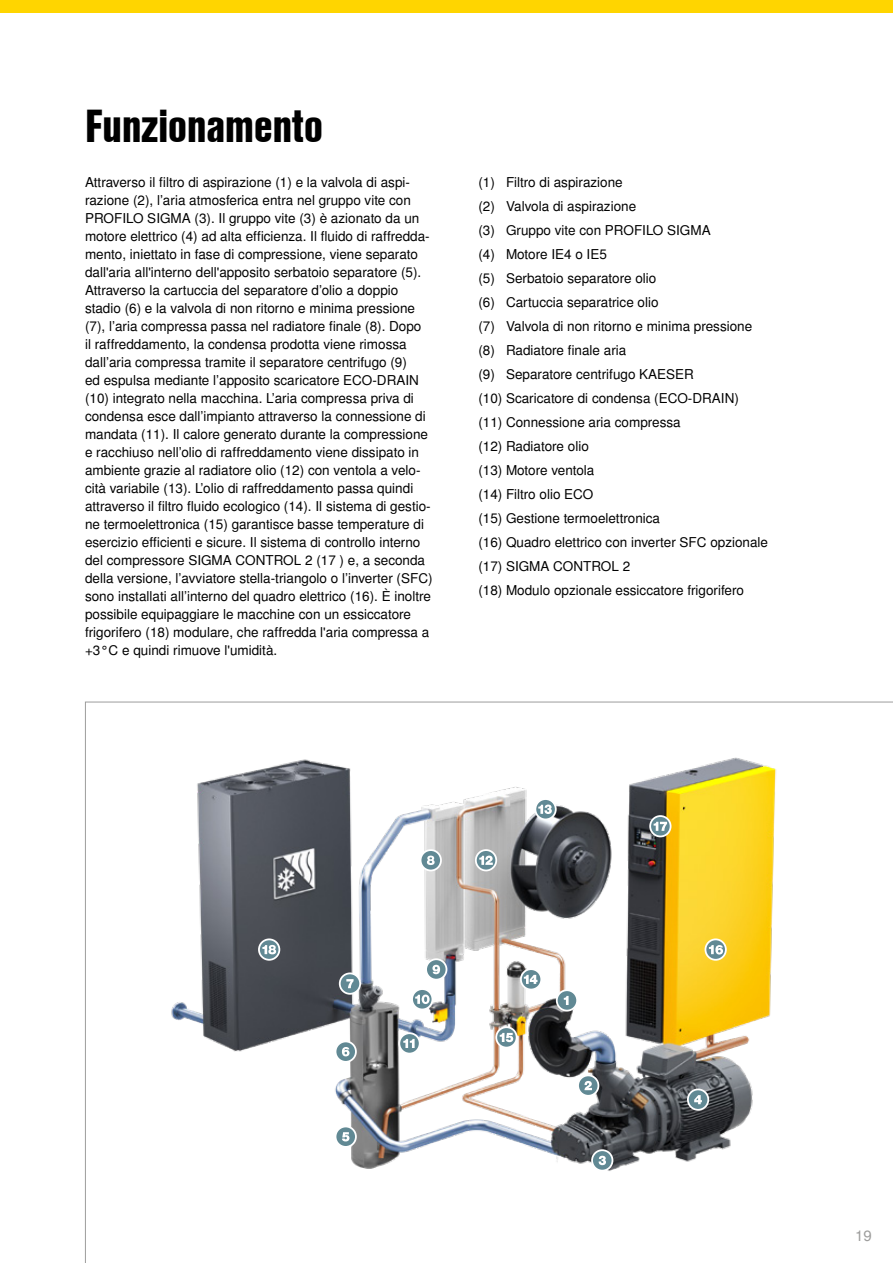
<style>
.page{position:relative;width:893px;height:1263px;background:#fff}
.page>*{position:absolute;margin:0;border:0;box-sizing:border-box;transform-origin:0 0}
.t1{font:45px "Nimbus San L Bla Con";color:#000}
.t2{font:15px "Nimbus San L";color:#9d9d9c}
.t3{font:13.5px/18px "Nimbus San L";color:#000}
</style>
<div class="page">
<div style="left:0;top:0;width:893px;height:13px;background:#ffd500"></div>
<svg style="left:85px;top:702px;width:808px;height:561px"></svg>
<div style="left:557px;top:990px;width:20px;height:21px;background:#618994;border-radius:50%"></div>
<div style="left:556px;top:989px;width:22px;height:22px;border:2px solid #fff;border-radius:50%"></div>
<svg style="left:564px;top:996px;width:5px;height:9px"></svg>
<svg style="left:578px;top:1075px;width:20px;height:21px"></svg>
<div style="left:577px;top:1074px;width:22px;height:23px;border:2px solid #fff;border-radius:50%"></div>
<svg style="left:584px;top:1081px;width:8px;height:9px"></svg>
<svg style="left:592px;top:1150px;width:20px;height:20px"></svg>
<div style="left:591px;top:1149px;width:22px;height:22px;border:2px solid #fff;border-radius:50%"></div>
<svg style="left:599px;top:1156px;width:7px;height:9px"></svg>
<div style="left:688px;top:1089px;width:20px;height:21px;background:#618994;border-radius:50%"></div>
<div style="left:687px;top:1088px;width:22px;height:23px;border:2px solid #fff;border-radius:50%"></div>
<svg style="left:694px;top:1095px;width:8px;height:9px"></svg>
<svg style="left:335px;top:1126px;width:21px;height:21px"></svg>
<div style="left:335px;top:1125px;width:22px;height:23px;border:2px solid #fff;border-radius:50%"></div>
<svg style="left:342px;top:1132px;width:7px;height:9px"></svg>
<svg style="left:335px;top:1041px;width:21px;height:21px"></svg>
<div style="left:335px;top:1040px;width:22px;height:23px;border:2px solid #fff;border-radius:50%"></div>
<svg style="left:342px;top:1047px;width:7px;height:9px"></svg>
<div style="left:340px;top:973px;width:20px;height:21px;background:#618994;border-radius:50%"></div>
<div style="left:339px;top:972px;width:22px;height:23px;border:2px solid #fff;border-radius:50%"></div>
<svg style="left:346px;top:979px;width:8px;height:9px"></svg>
<div style="left:421px;top:850px;width:20px;height:20px;background:#618994;border-radius:50%"></div>
<div style="left:420px;top:849px;width:22px;height:22px;border:2px solid #fff;border-radius:50%"></div>
<svg style="left:427px;top:855px;width:8px;height:10px"></svg>
<svg style="left:476px;top:850px;width:20px;height:20px"></svg>
<div style="left:475px;top:849px;width:22px;height:22px;border:2px solid #fff;border-radius:50%"></div>
<svg style="left:479px;top:855px;width:14px;height:10px"></svg>
<svg style="left:535px;top:799px;width:21px;height:20px"></svg>
<div style="left:534px;top:798px;width:23px;height:22px;border:2px solid #fff;border-radius:50%"></div>
<svg style="left:538px;top:804px;width:14px;height:10px"></svg>
<div style="left:426px;top:959px;width:20px;height:21px;background:#618994;border-radius:50%"></div>
<div style="left:425px;top:958px;width:22px;height:22px;border:2px solid #fff;border-radius:50%"></div>
<svg style="left:432px;top:965px;width:8px;height:9px"></svg>
<svg style="left:412px;top:989px;width:20px;height:20px"></svg>
<div style="left:411px;top:988px;width:22px;height:22px;border:2px solid #fff;border-radius:50%"></div>
<svg style="left:415px;top:994px;width:15px;height:10px"></svg>
<svg style="left:399px;top:1033px;width:21px;height:20px"></svg>
<div style="left:398px;top:1032px;width:23px;height:22px;border:2px solid #fff;border-radius:50%"></div>
<svg style="left:403px;top:1039px;width:12px;height:9px"></svg>
<svg style="left:521px;top:969px;width:20px;height:20px"></svg>
<div style="left:520px;top:968px;width:22px;height:22px;border:2px solid #fff;border-radius:50%"></div>
<svg style="left:524px;top:975px;width:13px;height:9px"></svg>
<svg style="left:496px;top:1027px;width:21px;height:20px"></svg>
<div style="left:495px;top:1026px;width:23px;height:22px;border:2px solid #fff;border-radius:50%"></div>
<svg style="left:500px;top:1033px;width:13px;height:9px"></svg>
<svg style="left:705px;top:939px;width:21px;height:21px"></svg>
<div style="left:705px;top:938px;width:22px;height:23px;border:2px solid #fff;border-radius:50%"></div>
<svg style="left:709px;top:945px;width:14px;height:9px"></svg>
<svg style="left:650px;top:816px;width:21px;height:20px"></svg>
<div style="left:649px;top:815px;width:22px;height:22px;border:2px solid #fff;border-radius:50%"></div>
<svg style="left:654px;top:822px;width:13px;height:9px"></svg>
<svg style="left:259px;top:939px;width:20px;height:21px"></svg>
<div style="left:258px;top:938px;width:22px;height:23px;border:2px solid #fff;border-radius:50%"></div>
<svg style="left:262px;top:945px;width:14px;height:9px"></svg>
<h1 class="t1" style="left:85px;top:92px;width:240px">Funzionamento</h1>
<p class="t3" style="left:85px;top:174px;width:349px">Attraverso il filtro di aspirazione (1) e la valvola di aspi&shy;razione (2), l’aria atmosferica entra nel gruppo vite con PROFILO SIGMA (3). Il gruppo vite (3) è azionato da un motore elettrico (4) ad alta efficienza. Il fluido di raffredda&shy;mento, iniettato in fase di compressione, viene separato dall'aria all'interno dell'apposito serbatoio separatore (5).<br>Attraverso la cartuccia del separatore d’olio a doppio stadio (6) e la valvola di non ritorno e minima pressione (7), l’aria compressa passa nel radiatore finale (8). Dopo<br>il raffreddamento, la condensa prodotta viene rimossa dall’aria compressa tramite il separatore centrifugo (9)<br>ed espulsa mediante l’apposito scaricatore ECO-DRAIN (10) integrato nella macchina. L’aria compressa priva di condensa esce dall’impianto attraverso la connessione di mandata (11). Il calore generato durante la compressione e racchiuso nell’olio di raffreddamento viene dissipato in ambiente grazie al radiatore olio (12) con ventola a velo&shy;cità variabile (13). L’olio di raffreddamento passa quindi attraverso il filtro fluido ecologico (14). Il sistema di gestio&shy;ne termoelettronica (15) garantisce basse temperature di esercizio efficienti e sicure. Il sistema di controllo interno del compressore SIGMA CONTROL 2 (17 ) e, a seconda della versione, l’avviatore stella-triangolo o l’inverter (SFC) sono installati all’interno del quadro elettrico (16). È inoltre possibile equipaggiare le macchine con un essiccatore frigorifero (18) modulare, che raffredda l'aria compressa a +3°C e quindi rimuove l'umidità.</p>
<p class="t3" style="left:478px;top:171px;width:291px;line-height:24px">(1) Filtro di aspirazione<br>(2) Valvola di aspirazione<br>(3) Gruppo vite con PROFILO SIGMA<br>(4) Motore IE4 o IE5<br>(5) Serbatoio separatore olio<br>(6) Cartuccia separatrice olio<br>(7) Valvola di non ritorno e minima pressione (8) Radiatore finale aria<br>(9) Separatore centrifugo KAESER<br>(10) Scaricatore di condensa (ECO-DRAIN)<br>(11) Connessione aria compressa<br>(12) Radiatore olio<br>(13) Motore ventola<br>(14) Filtro olio ECO<br>(15) Gestione termoelettronica<br>(16) Quadro elettrico con inverter SFC opzionale (17) SIGMA CONTROL 2<br>(18) Modulo opzionale essiccatore frigorifero</p>
<p class="t2" style="left:855px;top:1226px;width:18px">19</p>
</div>
